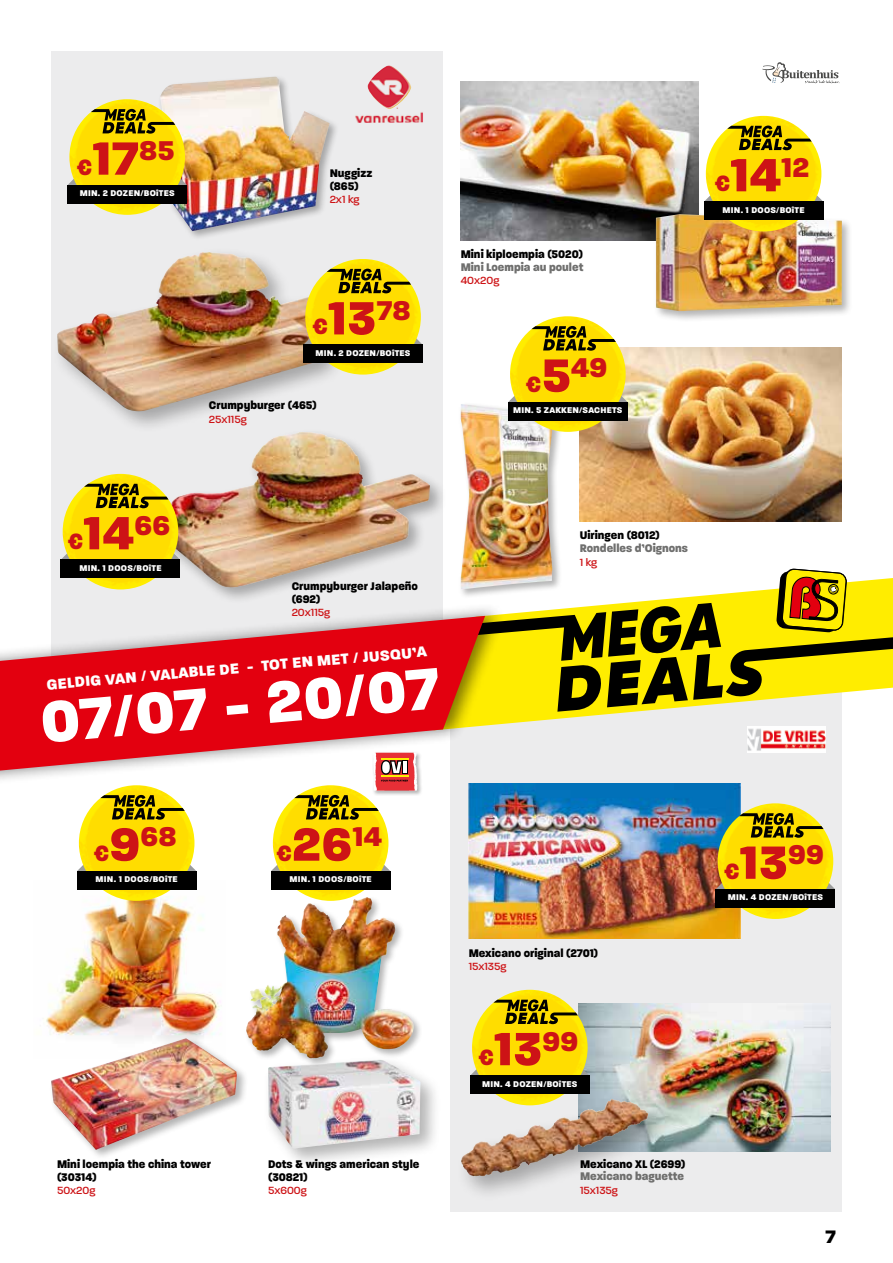
<style>
.page{position:relative;width:893px;height:1263px;background:#fff}
.page>*{position:absolute;margin:0;border:0;box-sizing:border-box;transform-origin:0 0}
.t1{font:800 63px "Paralucent";color:#fff}
.t2{font:800 50.4px "Paralucent";letter-spacing:.01em;color:#cd1316}
.t3{font:800 29.4px "Paralucent";color:#cd1316}
.t4{font:800 19.5px "Paralucent";color:#000}
.t5{font:800 15.75px "Paralucent";color:#fff}
.t6{font:800 12px/12.8px "Paralucent";color:#000;scale:.95 1}
.t7{font:800 12px "Paralucent";color:#6f6f6e;scale:.95 1}
.t8{font:500 11.25px "Paralucent";color:#cd1316}
.t9{font:800 9px "Paralucent";letter-spacing:.025em;color:#fff}
.t10{font:700 2.25px "Myriad Pro";color:#000}
.s1{font-size:24px}
.s2{font-size:50.4px}
</style>
<div class="page">
<div style="left:451px;top:665px;width:391px;height:547px;background:#ececed"></div>
<div style="left:51px;top:51px;width:391px;height:624px;background:#ececed"></div>
<svg style="left:506px;top:578px;width:387px;height:175px"></svg>
<svg style="left:506px;top:603px;width:387px;height:109px;background:#aea417"></svg>
<div style="left:0;top:602px;width:506px;height:194px;background:#000;opacity:.5"></div>
<svg style="left:0;top:602px;width:489px;height:193px;fill:#e3000f"></svg>
<img style="left:469px;top:783px;width:271px;height:156px">
<img style="left:578px;top:1003px;width:253px;height:148px">
<div style="left:456px;top:1094px;width:217px;height:108px;background:#000;opacity:.3"></div>
<img style="left:568px;top:1099px;width:44px;height:22px">
<div style="left:48px;top:1036px;width:200px;height:124px;background:#000;opacity:.3"></div>
<img style="left:51px;top:1038px;width:186px;height:112px">
<img style="left:45px;top:881px;width:180px;height:177px">
<div style="left:244px;top:895px;width:179px;height:173px;background:#000;opacity:.3"></div>
<img style="left:277px;top:897px;width:88px;height:41px">
<div style="left:263px;top:1055px;width:179px;height:114px;background:#000;opacity:.3"></div>
<img style="left:268px;top:1059px;width:152px;height:89px">
<div style="left:157px;top:74px;width:183px;height:167px;background:#000;opacity:.3"></div>
<img style="left:158px;top:77px;width:172px;height:154px">
<div style="left:150px;top:428px;width:297px;height:176px;background:#000;opacity:.3"></div>
<img style="left:251px;top:434px;width:48px;height:37px">
<img style="left:461px;top:82px;width:238px;height:158px">
<svg style="left:762px;top:62px;width:78px;height:22px"></svg>
<div style="left:458px;top:402px;width:104px;height:197px;background:#000;opacity:.3"></div>
<img style="left:460px;top:404px;width:93px;height:185px">
<img style="left:580px;top:347px;width:262px;height:175px">
<div style="left:52px;top:246px;width:315px;height:188px;background:#000;opacity:.3"></div>
<img style="left:57px;top:251px;width:287px;height:160px">
<img style="left:355px;top:66px;width:68px;height:57px">
<div style="left:653px;top:212px;width:200px;height:110px;background:#000;opacity:.3"></div>
<img style="left:656px;top:214px;width:186px;height:97px">
<img style="left:747px;top:726px;width:78px;height:27px">
<svg style="left:68px;top:180px;width:8px;height:5px"></svg>
<svg style="left:178px;top:167px;width:9px;height:18px"></svg>
<img style="left:69px;top:99px;width:116px;height:116px;border-radius:58px">
<div style="left:68px;top:185px;width:119px;height:18px;background:#000"></div>
<svg style="left:91px;top:109px;width:84px;height:25px;background:#a28f0c"></svg>
<svg style="left:304px;top:326px;width:8px;height:19px"></svg>
<svg style="left:414px;top:326px;width:9px;height:19px"></svg>
<img style="left:305px;top:259px;width:116px;height:116px;border-radius:58px">
<div style="left:304px;top:345px;width:119px;height:18px;background:#000"></div>
<svg style="left:327px;top:269px;width:84px;height:24px;background:#9f8c0c"></svg>
<svg style="left:716px;top:871px;width:9px;height:18px"></svg>
<svg style="left:826px;top:871px;width:9px;height:18px"></svg>
<img style="left:718px;top:803px;width:115px;height:116px;border-radius:58px">
<div style="left:716px;top:889px;width:119px;height:18px;background:#000"></div>
<svg style="left:739px;top:813px;width:84px;height:25px;background:#a18e0c"></svg>
<svg style="left:471px;top:1057px;width:8px;height:18px"></svg>
<svg style="left:581px;top:1057px;width:8px;height:18px"></svg>
<img style="left:472px;top:990px;width:116px;height:115px;border-radius:58px">
<div style="left:470px;top:1075px;width:119px;height:19px;background:#000"></div>
<svg style="left:493px;top:999px;width:85px;height:25px;background:#a2900e"></svg>
<svg style="left:508px;top:387px;width:9px;height:15px"></svg>
<svg style="left:619px;top:384px;width:8px;height:18px"></svg>
<img style="left:510px;top:316px;width:116px;height:116px;border-radius:58px">
<div style="left:508px;top:402px;width:119px;height:18px;background:#000"></div>
<svg style="left:531px;top:326px;width:85px;height:25px;background:#a3910e"></svg>
<svg style="left:704px;top:183px;width:9px;height:19px"></svg>
<svg style="left:814px;top:183px;width:9px;height:19px"></svg>
<img style="left:706px;top:116px;width:115px;height:115px;border-radius:58px">
<div style="left:704px;top:202px;width:119px;height:18px;background:#000"></div>
<svg style="left:727px;top:126px;width:85px;height:24px;background:#a18e0e"></svg>
<svg style="left:61px;top:541px;width:9px;height:19px"></svg>
<svg style="left:171px;top:541px;width:9px;height:19px"></svg>
<img style="left:63px;top:474px;width:115px;height:115px;border-radius:58px">
<div style="left:61px;top:560px;width:119px;height:18px;background:#000"></div>
<svg style="left:84px;top:483px;width:85px;height:25px;background:#a3900f"></svg>
<svg style="left:77px;top:853px;width:9px;height:18px"></svg>
<svg style="left:187px;top:853px;width:9px;height:18px"></svg>
<img style="left:79px;top:785px;width:115px;height:116px;border-radius:58px">
<div style="left:77px;top:871px;width:119px;height:18px;background:#000"></div>
<svg style="left:100px;top:795px;width:85px;height:25px;background:#a3910e"></svg>
<svg style="left:271px;top:853px;width:9px;height:18px"></svg>
<svg style="left:381px;top:853px;width:9px;height:18px"></svg>
<img style="left:273px;top:785px;width:115px;height:116px;border-radius:58px">
<div style="left:271px;top:871px;width:119px;height:18px;background:#000"></div>
<div style="left:372px;top:751px;width:51px;height:45px;background:#000;opacity:.3"></div>
<svg style="left:294px;top:753px;width:123px;height:67px"></svg>
<svg style="left:776px;top:568px;width:72px;height:65px;background:#b68814"></svg>
<h2 class="t2" style="left:77px;top:128px;width:99px"><span class="s1">€</span>17<sup>85</sup></h2>
<p class="t9" style="left:80px;top:188px;width:96px">MIN. 2 DOZEN/BOîTES</p>
<p class="t6" style="left:330px;top:167px;width:46px">Nuggizz (865)</p>
<p class="t8" style="left:330px;top:193px;width:31px">2x1 kg</p>
<h2 class="t2" style="left:312px;top:288px;width:100px"><span class="s1">€</span>13<sup>78</sup></h2>
<p class="t9" style="left:316px;top:348px;width:96px">MIN. 2 DOZEN/BOîTES</p>
<p class="t6" style="left:209px;top:399px;width:115px">Crumpyburger (465)</p>
<p class="t8" style="left:209px;top:412px;width:39px">25x115g</p>
<p class="t6" style="left:461px;top:248px;width:130px">Mini kiploempia (5020)</p>
<p class="t7" style="left:461px;top:259px;width:131px">Mini Loempia au poulet</p>
<p class="t8" style="left:461px;top:274px;width:40px">40x20g</p>
<h3 class="t3" style="left:525px;top:350px;width:83px"><sub>€</sub><span class="s2">5</span>49</h3>
<p class="t9" style="left:513px;top:405px;width:111px">MIN. 5 ZAKKEN/SACHETS</p>
<h2 class="t2" style="left:714px;top:144px;width:97px"><span class="s1">€</span>14<sup>12</sup></h2>
<p class="t9" style="left:723px;top:205px;width:84px">MIN. 1 DOOS/BOîTE</p>
<h2 class="t2" style="left:67px;top:502px;width:104px"><span class="s1">€</span>14<sup>66</sup></h2>
<p class="t9" style="left:79px;top:563px;width:84px">MIN. 1 DOOS/BOîTE</p>
<p class="t6" style="left:292px;top:580px;width:135px">Crumpyburger Jalapeño (692)</p>
<p class="t8" style="left:292px;top:606px;width:40px">20x115g</p>
<h3 class="t5" style="left:46px;top:675px;width:383px;rotate:-5deg">GELDIG VAN / VALABLE DE - TOT EN MET / JUSQU’A</h3>
<h1 class="t1" style="left:38px;top:684px;width:401px;rotate:-5deg">07/07 - 20/07</h1>
<p class="t6" style="left:580px;top:529px;width:86px">Uiringen (8012)</p>
<p class="t7" style="left:580px;top:541px;width:115px">Rondelles d’Oignons</p>
<p class="t8" style="left:580px;top:555px;width:19px">1 kg</p>
<h3 class="t3" style="left:94px;top:819px;width:85px"><sub>€</sub><span class="s2">9</span>68</h3>
<h2 class="t2" style="left:276px;top:814px;width:108px"><span class="s1">€</span>26<sup>14</sup></h2>
<p class="t9" style="left:96px;top:874px;width:84px">MIN. 1 DOOS/BOîTE</p>
<p class="t9" style="left:290px;top:874px;width:84px">MIN. 1 DOOS/BOîTE</p>
<p class="t6" style="left:469px;top:946px;width:138px">Mexicano original (2701)</p>
<p class="t8" style="left:469px;top:960px;width:39px">15x135g</p>
<h2 class="t2" style="left:478px;top:1018px;width:102px"><span class="s1">€</span>13<sup>99</sup></h2>
<p class="t9" style="left:482px;top:1078px;width:97px">MIN. 4 DOZEN/BOîTES</p>
<p class="t6" style="left:57px;top:1158px;width:164px">Mini loempia the china tower (30314)</p>
<p class="t8" style="left:57px;top:1184px;width:40px">50x20g</p>
<p class="t6" style="left:268px;top:1158px;width:161px">Dots &amp; wings american style (30821)</p>
<p class="t8" style="left:268px;top:1184px;width:40px">5x600g</p>
<p class="t6" style="left:580px;top:1157px;width:112px">Mexicano XL (2699)</p>
<p class="t7" style="left:580px;top:1169px;width:111px">Mexicano baguette</p>
<p class="t8" style="left:580px;top:1183px;width:39px">15x135g</p>
<p class="t10" style="left:838px;top:589px;width:2px;rotate:90deg">•</p>
<h2 class="t2" style="left:724px;top:832px;width:102px"><span class="s1">€</span>13<sup>99</sup></h2>
<p class="t9" style="left:728px;top:892px;width:97px">MIN. 4 DOZEN/BOîTES</p>
<h3 class="t4" style="left:825px;top:1225px;width:12px">7</h3>
</div>
